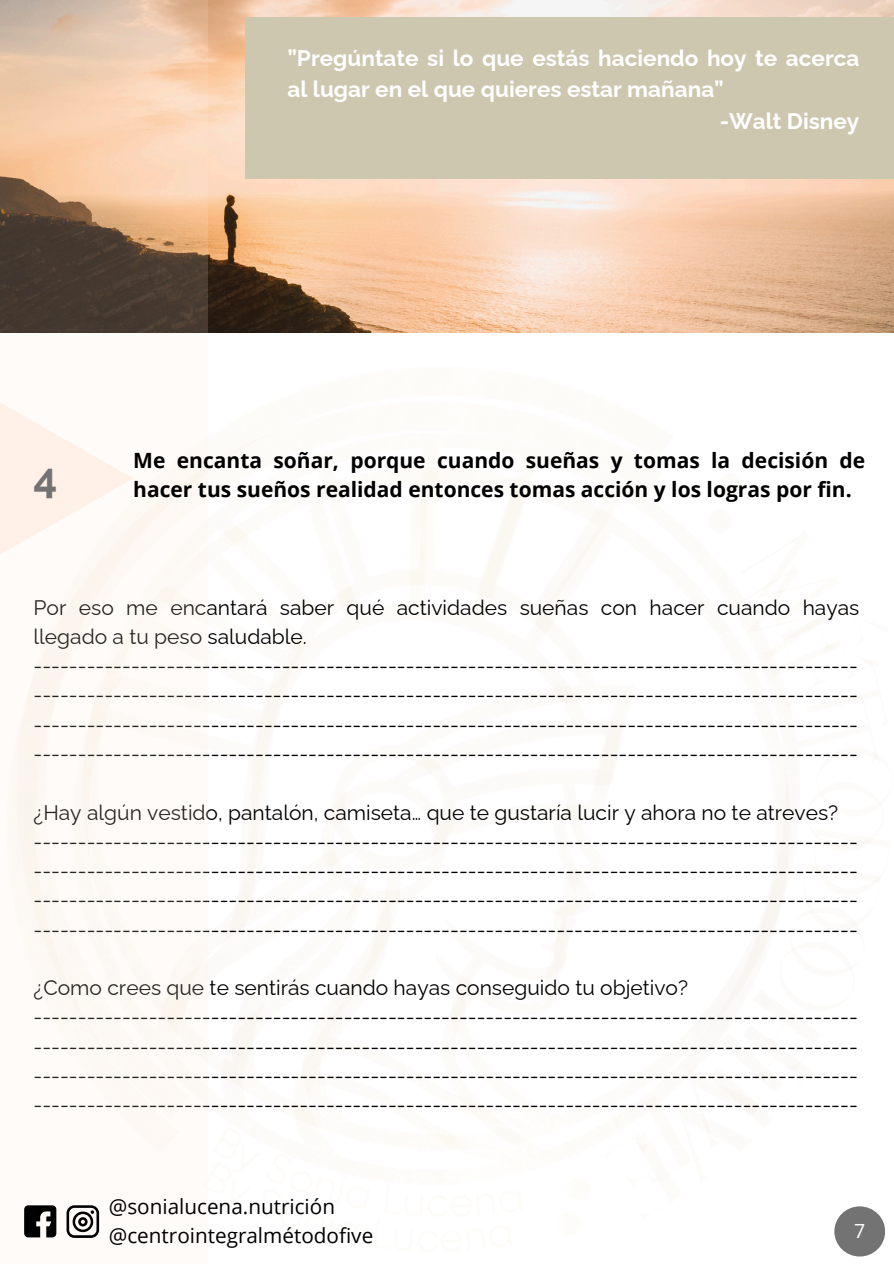
<style>
.page{position:relative;width:894px;height:1264px;background:#fff}
.page>*{position:absolute;margin:0;border:0;box-sizing:border-box;transform-origin:0 0}
.t1{font:700 42px "Raleway";color:#737373}
.t2{font:700 22.5px "Raleway";color:#fff}
.t3{font:21px/29.2px "Raleway";color:#000;text-align:justify}
.t4{font:700 21px/29.2px "Open Sans";color:#000}
.t5{font:20.7px "Open Sans";color:#000}
.t6{font:19.5px "Open Sans";color:#fff}
</style>
<div class="page">
<img style="left:207px;top:0;width:686px;height:306px">
<img style="left:207px;top:306px;width:686px;height:951px">
<svg style="left:0;top:0;width:207px;height:1238px;fill:#fdf9f4"></svg>
<div style="left:245px;top:18px;width:648px;height:160px;background:#cec7b0"></div>
<svg style="left:0;top:399px;width:133px;height:158px"></svg>
<div style="left:834px;top:1206px;width:50px;height:50px;background:#737373;border-radius:50%"></div>
<svg style="left:24px;top:1205px;width:32px;height:32px"></svg>
<svg style="left:66px;top:1205px;width:33px;height:32px"></svg>
<p class="t2" style="left:287px;top:45px;width:573px">”Pregúntate si lo que estás haciendo hoy te acerca</p>
<p class="t2" style="left:287px;top:76px;width:438px">al lugar en el que quieres estar mañana”</p>
<p class="t2" style="left:719px;top:108px;width:141px">-Walt Disney</p>
<p class="t1" style="left:33px;top:453px;width:25px">4</p>
<h1 class="t4" style="left:133px;top:445px;width:733px">Me encanta soñar, porque cuando sueñas y tomas la decisión de hacer tus sueños realidad entonces tomas acción y los logras por fin.</h1>
<p class="t3" style="left:33px;top:592px;width:827px">Por eso me encantará saber qué actividades sueñas con hacer cuando hayas llegado a tu peso saludable.</p>
<p class="t3" style="left:33px;top:651px;width:825px">--------------------------------------------------------------------------------------------- --------------------------------------------------------------------------------------------- --------------------------------------------------------------------------------------------- ---------------------------------------------------------------------------------------------</p>
<p class="t3" style="left:33px;top:797px;width:806px">¿Hay algún vestido, pantalón, camiseta… que te gustaría lucir y ahora no te atreves?</p>
<h1 class="t3" style="left:33px;top:826px;width:825px">--------------------------------------------------------------------------------------------- --------------------------------------------------------------------------------------------- --------------------------------------------------------------------------------------------- ---------------------------------------------------------------------------------------------</h1>
<p class="t3" style="left:33px;top:973px;width:656px">¿Como crees que te sentirás cuando hayas conseguido tu objetivo?</p>
<p class="t3" style="left:33px;top:1002px;width:825px">--------------------------------------------------------------------------------------------- --------------------------------------------------------------------------------------------- --------------------------------------------------------------------------------------------- ---------------------------------------------------------------------------------------------</p>
<p class="t5" style="left:109px;top:1192px;width:228px">@sonialucena.nutrición</p>
<p class="t5" style="left:109px;top:1220px;width:266px">@centrointegralmétodofive</p>
<p class="t6" style="left:853px;top:1216px;width:13px">7</p>
</div>
